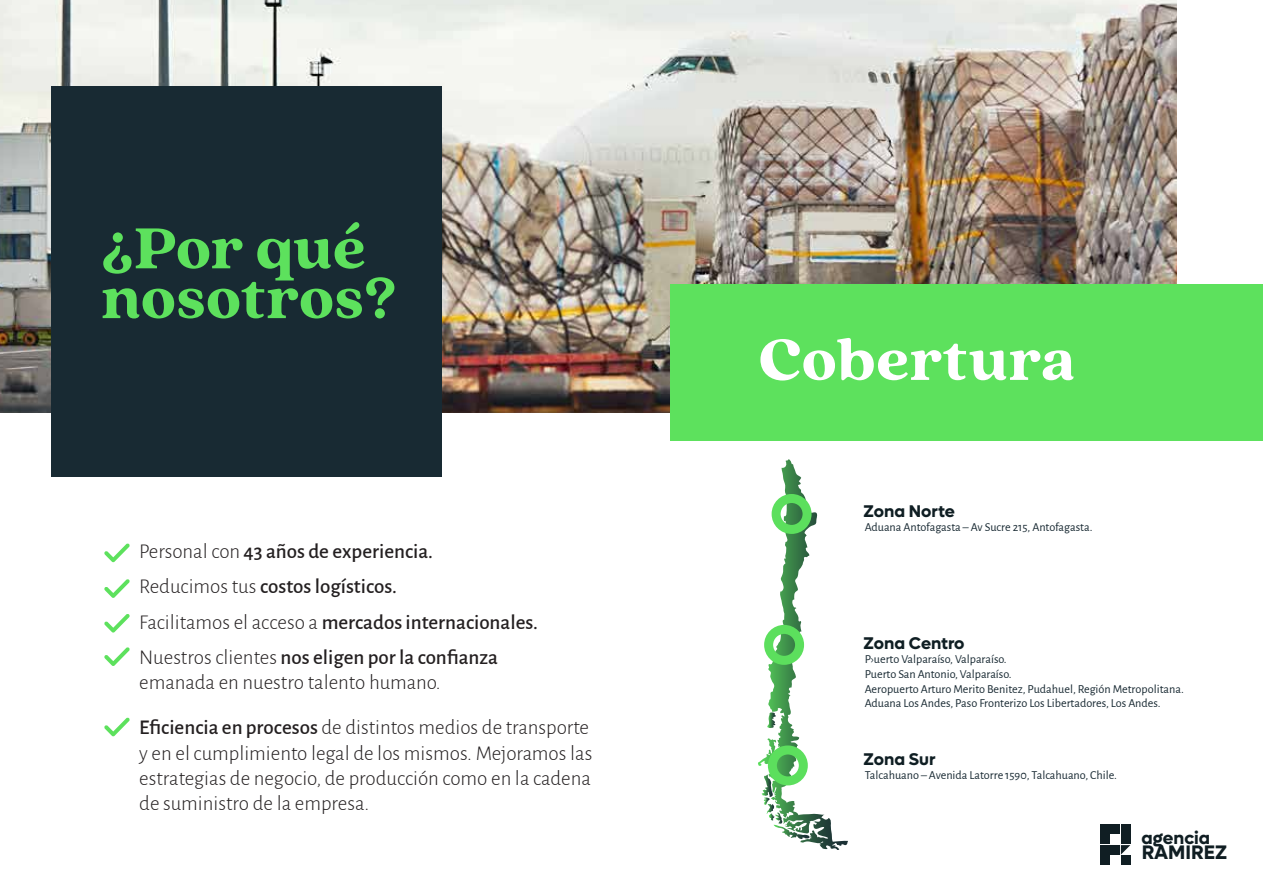
<style>
.page{position:relative;width:1263px;height:893px;background:#fff}
.page>*{position:absolute;margin:0;border:0;box-sizing:border-box;transform-origin:0 0}
.t1{font:900 64.2px/49.8px "Quincy CF";letter-spacing:-.005em;color:#5de15d}
.t2{font:900 64.2px "Quincy CF";letter-spacing:-.005em;color:#fff}
.t3{font:300 21px/25.2px "Alegreya Sans";color:#231f20}
.t4{font:500 21px/35.1px "Alegreya Sans";color:#231f20}
.t5{font:700 19.65px "Lufga";color:#101e23}
.t6{font:700 17.85px "Lufga";color:#101e23}
.t7{font:700 16.95px "Lufga";color:#0f1e23}
.t8{font:12.15px/14.7px "Alegreya Sans";color:#192a33}
.s1{font-weight:300}
.s2{font-weight:500}
</style>
<div class="page">
<div style="left:1100px;top:824px;width:9px;height:10px;background:#101e23"></div>
<div style="left:1110px;top:824px;width:10px;height:10px;background:#101e23"></div>
<div style="left:1121px;top:824px;width:9px;height:10px;background:#101e23"></div>
<div style="left:1100px;top:835px;width:9px;height:9px;background:#101e23"></div>
<div style="left:1121px;top:835px;width:9px;height:9px;background:#101e23"></div>
<div style="left:1100px;top:845px;width:9px;height:10px;background:#101e23"></div>
<div style="left:1100px;top:855px;width:9px;height:10px;background:#101e23"></div>
<div style="left:1110px;top:845px;width:10px;height:10px;background:#101e23"></div>
<svg style="left:1121px;top:845px;width:9px;height:10px"></svg>
<div style="left:1121px;top:855px;width:9px;height:10px;background:#101e23"></div>
<img style="left:0;top:0;width:1176px;height:412px">
<div style="left:51px;top:87px;width:390px;height:390px;background:#182a33"></div>
<div style="left:671px;top:284px;width:592px;height:157px;background:#5de15d"></div>
<svg style="left:104px;top:543px;width:26px;height:19px"></svg>
<svg style="left:104px;top:579px;width:26px;height:19px"></svg>
<svg style="left:104px;top:614px;width:26px;height:19px"></svg>
<svg style="left:104px;top:647px;width:26px;height:19px"></svg>
<svg style="left:104px;top:717px;width:26px;height:19px"></svg>
<svg style="left:767px;top:460px;width:21px;height:286px"></svg>
<svg style="left:761px;top:775px;width:50px;height:64px"></svg>
<div style="left:772px;top:494px;width:39px;height:40px;border:9px solid #5cdf5d;border-radius:50%"></div>
<div style="left:764px;top:625px;width:40px;height:40px;border:9px solid #5cdf5d;border-radius:50%"></div>
<div style="left:768px;top:745px;width:40px;height:40px;border:9px solid #5cdf5d;border-radius:50%"></div>
<h1 class="t1" style="left:101px;top:221px;width:297px">¿Por qué nosotros?</h1>
<h2 class="t4" style="left:139px;top:533px;width:400px"><span class="s1">Personal con</span> 43 años de experiencia.<br><span class="s1">Reducimos tus</span> costos logísticos.<br><span class="s1">Facilitamos el acceso a</span> mercados internacionales.<br><span class="s1">Nuestros clientes</span> nos eligen por la confianza</h2>
<h2 class="t3" style="left:139px;top:659px;width:451px;line-height:45.3px">emanada en nuestro talento humano.<br><span class="s2">Eficiencia en procesos</span> de distintos medios de transporte</h2>
<h2 class="t3" style="left:139px;top:739px;width:455px;text-align:justify">y en el cumplimiento legal de los mismos. Mejoramos las estrategias de negocio, de producción como en la cadena de suministro de la empresa.</h2>
<h1 class="t2" style="left:758px;top:314px;width:318px">Cobertura</h1>
<h3 class="t7" style="left:864px;top:501px;width:93px">Zona Norte</h3>
<p class="t8" style="left:865px;top:519px;width:229px">Aduana Antofagasta – Av Sucre 215, Antofagasta.</p>
<h3 class="t7" style="left:864px;top:633px;width:102px">Zona Centro</h3>
<p class="t8" style="left:865px;top:651px;width:321px">P›uerto Valparaíso, Valparaíso.<br>Puerto San Antonio, Valparaíso.<br>Aeropuerto Arturo Merito Benitez, Pudahuel, Región Metropolitana.<br>Aduana Los Andes, Paso Fronterizo Los Libertadores, Los Andes.</p>
<h3 class="t7" style="left:864px;top:749px;width:73px">Zona Sur</h3>
<p class="t8" style="left:865px;top:767px;width:254px">Talcahuano – Avenida Latorre 1590, Talcahuano, Chile.</p>
<h3 class="t6" style="left:1141px;top:827px;width:70px">agencia</h3>
<h3 class="t5" style="left:1142px;top:841px;width:87px">RAMIREZ</h3>
</div>
